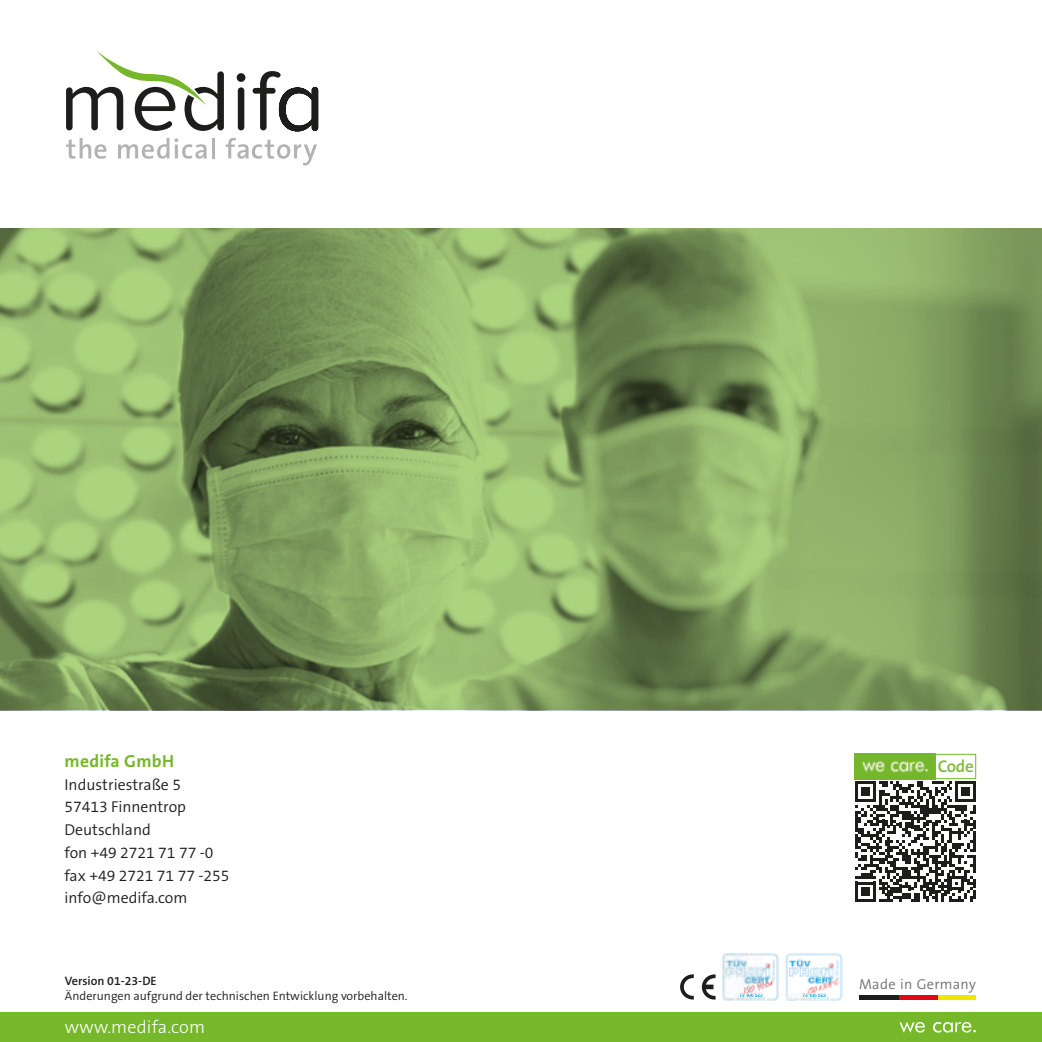
<style>
.page{position:relative;width:1042px;height:1042px;background:#fff}
.page>*{position:absolute;margin:0;border:0;box-sizing:border-box;transform-origin:0 0}
.t1{font:300 18.03px "The Sans B W3";letter-spacing:.01em;color:#fff}
.t2{font:700 17.5px "The Sans B W7";letter-spacing:.02em;color:#76b82a}
.t3{font:600 16.97px "The Sans B W6";color:#7eba35}
.t4{font:300 15.75px/22.8px "The Sans B W4";color:#1d1d1b}
.t5{font:300 14.35px "The Sans B W4";letter-spacing:.02em;color:#70706f}
.t6{font:300 12.25px "The Sans B W4";color:#1d1d1b}
.t7{font:600 12.25px "The Sans B W6";color:#1d1d1b}
</style>
<div class="page">
<svg style="left:855px;top:781px;width:121px;height:121px"></svg>
<div style="left:934px;top:754px;width:42px;height:25px;border:1px solid #76b82a"></div>
<img style="left:855px;top:754px;width:81px;height:25px">
<svg style="left:0;top:228px;width:1042px;height:481px;background:#84a361"></svg>
<img style="left:723px;top:953px;width:56px;height:47px">
<img style="left:739px;top:993px;width:23px;height:4px">
<img style="left:786px;top:953px;width:56px;height:47px">
<img style="left:802px;top:993px;width:24px;height:4px">
<svg style="left:680px;top:974px;width:36px;height:26px"></svg>
<svg style="left:66px;top:138px;width:40px;height:21px"></svg>
<svg style="left:118px;top:138px;width:89px;height:21px"></svg>
<hr style="left:212px;top:138px;width:3px;height:20px;background:#b2b2b2">
<svg style="left:226px;top:138px;width:91px;height:27px"></svg>
<svg style="left:66px;top:51px;width:252px;height:80px"></svg>
<div style="left:0;top:1012px;width:1042px;height:30px;background:#76b82a"></div>
<svg style="left:899px;top:1022px;width:77px;height:11px"></svg>
<hr style="left:859px;top:995px;width:40px;height:4px;background:#1d1d1b">
<hr style="left:899px;top:995px;width:39px;height:4px;background:#e30614">
<hr style="left:938px;top:995px;width:38px;height:4px;background:#f3e500">
<p class="t2" style="left:64px;top:750px;width:111px">medifa GmbH</p>
<p class="t4" style="left:64px;top:773px;width:167px">Industriestraße 5<br>57413 Finnentrop<br>Deutschland<br>fon +49 2721 71 77 -0 fax +49 2721 71 77 -255 info@medifa.com</p>
<p class="t7" style="left:65px;top:973px;width:93px">Version 01-23-DE</p>
<p class="t6" style="left:65px;top:988px;width:344px">Änderungen aufgrund der technischen Entwicklung vorbehalten.</p>
<p class="t1" style="left:65px;top:1015px;width:142px">www.medifa.com</p>
<p class="t3" style="left:938px;top:755px;width:38px">Code</p>
<p class="t5" style="left:859px;top:975px;width:118px">Made in Germany</p>
</div>
